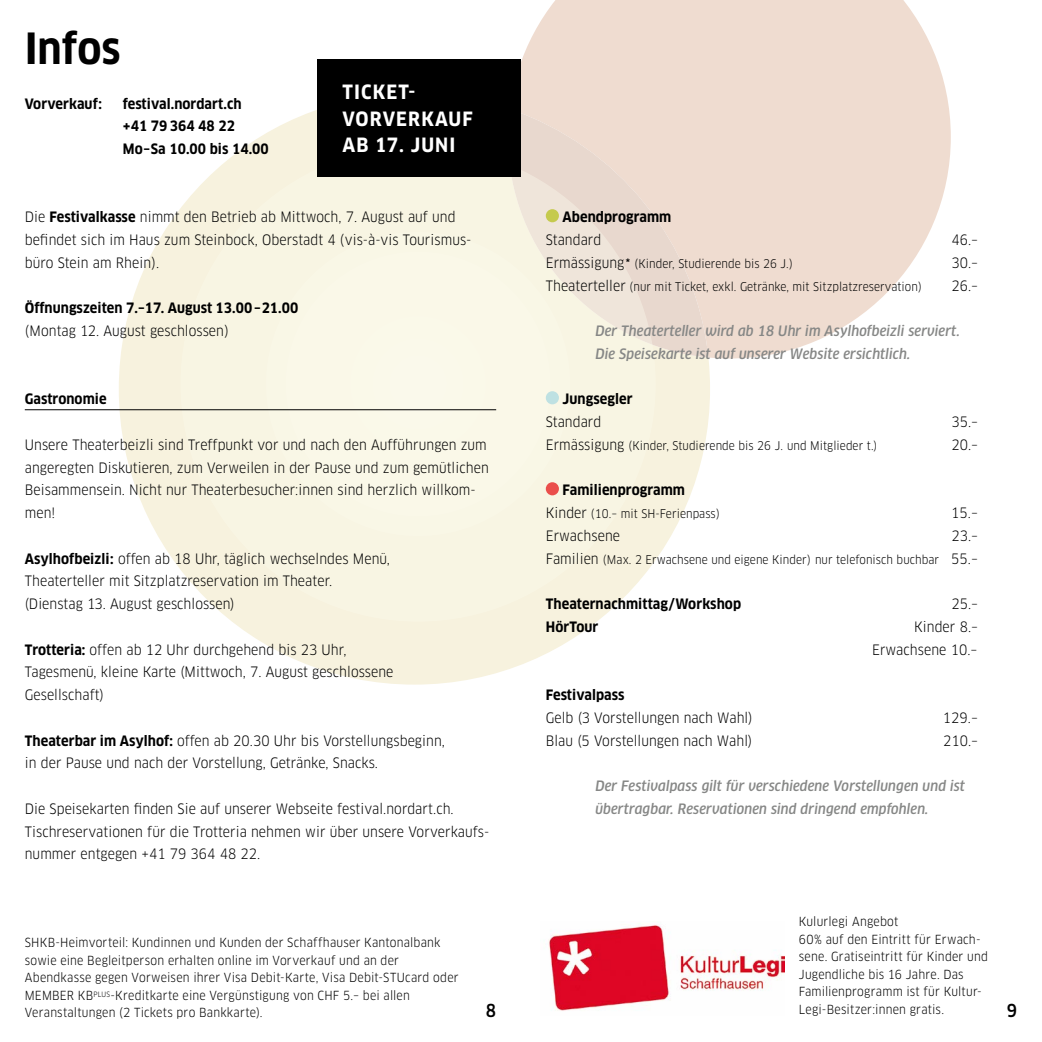
<style>
.page{position:relative;width:1042px;height:1042px;background:#fff}
.page>*{position:absolute;margin:0;border:0;box-sizing:border-box;transform-origin:0 0}
.t1{font:700 42px "Clan OT Narr";color:#000}
.t2{font:700 19.25px/26.2px "Clan OT Narr";letter-spacing:.06em;color:#fff}
.t3{font:500 17.5px "Clan OT Narr";color:#000}
.t4{font:14px/22.8px "Clan OT Narr";letter-spacing:.005em;color:#000}
.t5{font:italic 500 14px/22.8px "Clan OT Narr";letter-spacing:.005em;color:#868786}
.t6{font:700 14px/22.8px "Clan OT Narr";letter-spacing:.005em;color:#000}
.t7{font:12.25px/17.5px "Clan OT Narr";letter-spacing:.015em;color:#000}
.t8{font:11.72px "Clan OT Narr";letter-spacing:.005em;color:#000}
.s1{font-weight:700}
.s2{font-size:14px}
.s3{font-weight:500;font-size:12.25px}
</style>
<div class="page">
<svg style="left:119px;top:110px;width:591px;height:574px;fill:#f7f2de"></svg>
<svg style="left:521px;top:0;width:430px;height:358px;background:#f0e0d5"></svg>
<div style="left:521px;top:109px;width:187px;height:248px;background:#efdcd0"></div>
<div style="left:180px;top:146px;width:476px;height:475px;background:#f8f5e3;border-radius:50%"></div>
<hr style="left:25px;top:409px;width:471px;height:1px;background:#000">
<div style="left:546px;top:209px;width:13px;height:13px;background:#c5ca4d;border-radius:50%"></div>
<div style="left:546px;top:391px;width:13px;height:13px;background:#bee1e2;border-radius:50%"></div>
<div style="left:546px;top:482px;width:13px;height:13px;background:#ea4e4b;border-radius:50%"></div>
<div style="left:317px;top:59px;width:204px;height:118px;background:#000"></div>
<img style="left:548px;top:925px;width:237px;height:86px">
<h1 class="t1" style="left:25px;top:24px;width:97px">Infos</h1>
<p class="t6" style="left:25px;top:92px;width:79px">Vorverkauf:</p>
<p class="t6" style="left:123px;top:92px;width:147px">festival.nordart.ch +41 79 364 48 22<br>Mo–Sa 10.00 bis 14.00</p>
<h2 class="t2" style="left:342px;top:79px;width:132px">TICKET-<br>VORVERKAUF<br>AB 17. JUNI</h2>
<p class="t4" style="left:25px;top:206px;width:448px">Die <span class="s1">Festivalkasse</span> nimmt den Betrieb ab Mittwoch, 7. August auf und befindet sich im Haus zum Steinbock, Oberstadt 4 (vis-à-vis Tourismus&shy;büro Stein am Rhein).</p>
<p class="t6" style="left:25px;top:297px;width:275px">Öffnungszeiten 7.–17. August 13.00–21.00</p>
<p class="t4" style="left:25px;top:319px;width:205px">(Montag 12. August geschlossen)</p>
<p class="t6" style="left:25px;top:388px;width:83px">Gastronomie</p>
<p class="t4" style="left:25px;top:433px;width:465px">Unsere Theaterbeizli sind Treffpunkt vor und nach den Aufführungen zum angeregten Diskutieren, zum Verweilen in der Pause und zum gemütlichen Beisammensein. Nicht nur Theaterbesucher:innen sind herzlich willkom&shy;men!</p>
<p class="t4" style="left:25px;top:547px;width:367px"><span class="s1">Asylhofbeizli:</span> offen ab 18 Uhr, täglich wechselndes Menü,<br>Theaterteller mit Sitzplatzreservation im Theater. (Dienstag 13. August geschlossen)</p>
<p class="t4" style="left:25px;top:638px;width:370px"><span class="s1">Trotteria:</span> offen ab 12 Uhr durchgehend bis 23 Uhr,<br>Tagesmenü, kleine Karte (Mittwoch, 7. August geschlossene<br>Gesellschaft)</p>
<p class="t4" style="left:25px;top:729px;width:422px"><span class="s1">Theaterbar im Asylhof:</span> offen ab 20.30 Uhr bis Vorstellungsbeginn, in der Pause und nach der Vorstellung, Getränke, Snacks.</p>
<p class="t4" style="left:25px;top:797px;width:466px">Die Speisekarten finden Sie auf unserer Webseite festival.nordart.ch.<br>Tischreservationen für die Trotteria nehmen wir über unsere Vorverkaufs&shy;nummer entgegen +41 79 364 48 22.</p>
<p class="t6" style="left:562px;top:206px;width:110px">Abendprogramm</p>
<p class="t4" style="left:546px;top:228px;width:57px">Standard</p>
<p class="t4" style="left:951px;top:228px;width:28px">46.–</p>
<p class="t8" style="left:546px;top:256px;width:249px"><span class="s2">Ermässigung</span><span class="s3">*</span> (Kinder, Studierende bis 26 J.)</p>
<p class="t4" style="left:951px;top:251px;width:28px">30.–</p>
<p class="t8" style="left:546px;top:279px;width:378px"><span class="s2">Theaterteller</span> (nur mit Ticket, exkl. Getränke, mit Sitzplatzreservation)</p>
<p class="t4" style="left:951px;top:274px;width:28px">26.–</p>
<p class="t5" style="left:595px;top:320px;width:366px">Der Theaterteller wird ab 18 Uhr im Asylhofbeizli serviert.<br>Die Speisekarte ist auf unserer Website ersichtlich.</p>
<p class="t6" style="left:562px;top:388px;width:72px">Jungsegler</p>
<p class="t4" style="left:546px;top:410px;width:57px">Standard</p>
<p class="t4" style="left:951px;top:410px;width:28px">35.–</p>
<p class="t8" style="left:546px;top:438px;width:333px"><span class="s2">Ermässigung</span> (Kinder, Studierende bis 26 J. und Mitglieder t.)</p>
<p class="t4" style="left:951px;top:433px;width:28px">20.–</p>
<p class="t6" style="left:562px;top:479px;width:124px">Familienprogramm</p>
<p class="t8" style="left:546px;top:507px;width:175px"><span class="s2">Kinder</span> (10.– mit SH-Ferienpass)</p>
<p class="t4" style="left:951px;top:501px;width:28px">15.–</p>
<p class="t4" style="left:546px;top:524px;width:76px">Erwachsene</p>
<p class="t4" style="left:951px;top:524px;width:28px">23.–</p>
<p class="t8" style="left:546px;top:552px;width:434px"><span class="s2">Familien</span> (Max. 2 Erwachsene und eigene Kinder) nur telefonisch buchbar <span class="s2">55.–</span></p>
<p class="t6" style="left:546px;top:593px;width:197px">Theaternachmittag/Workshop</p>
<p class="t4" style="left:951px;top:592px;width:28px">25.–</p>
<p class="t6" style="left:546px;top:615px;width:54px">HörTour</p>
<p class="t4" style="left:872px;top:615px;width:107px;text-align:right">Kinder 8.–<br>Erwachsene 10.–</p>
<p class="t6" style="left:546px;top:684px;width:80px">Festivalpass</p>
<p class="t4" style="left:546px;top:706px;width:208px">Gelb (3 Vorstellungen nach Wahl)</p>
<p class="t4" style="left:943px;top:706px;width:37px">129.–</p>
<p class="t4" style="left:546px;top:729px;width:208px">Blau (5 Vorstellungen nach Wahl)</p>
<p class="t4" style="left:943px;top:729px;width:37px">210.–</p>
<p class="t5" style="left:595px;top:775px;width:371px">Der Festivalpass gilt für verschiedene Vorstellungen und ist übertragbar. Reservationen sind dringend empfohlen.</p>
<p class="t7" style="left:25px;top:934px;width:435px">SHKB-Heimvorteil: Kundinnen und Kunden der Schaffhauser Kantonalbank sowie eine Begleitperson erhalten online im Vorverkauf und an der Abendkasse gegen Vorweisen ihrer Visa Debit-Karte, Visa Debit-STUcard oder MEMBER KB<sup>PLUS</sup>-Kreditkarte eine Vergünstigung von CHF 5.– bei allen Veranstaltungen (2 Tickets pro Bankkarte).</p>
<p class="t7" style="left:799px;top:913px;width:191px">Kulurlegi Angebot<br>60% auf den Eintritt für Erwach&shy;sene. Gratiseintritt für Kinder und<br>Jugendliche bis 16 Jahre. Das<br>Familienprogramm ist für Kultur-<br>Legi-Besitzer:innen gratis.</p>
<p class="t3" style="left:486px;top:1000px;width:12px">8</p>
<p class="t3" style="left:1007px;top:1000px;width:12px">9</p>
</div>
